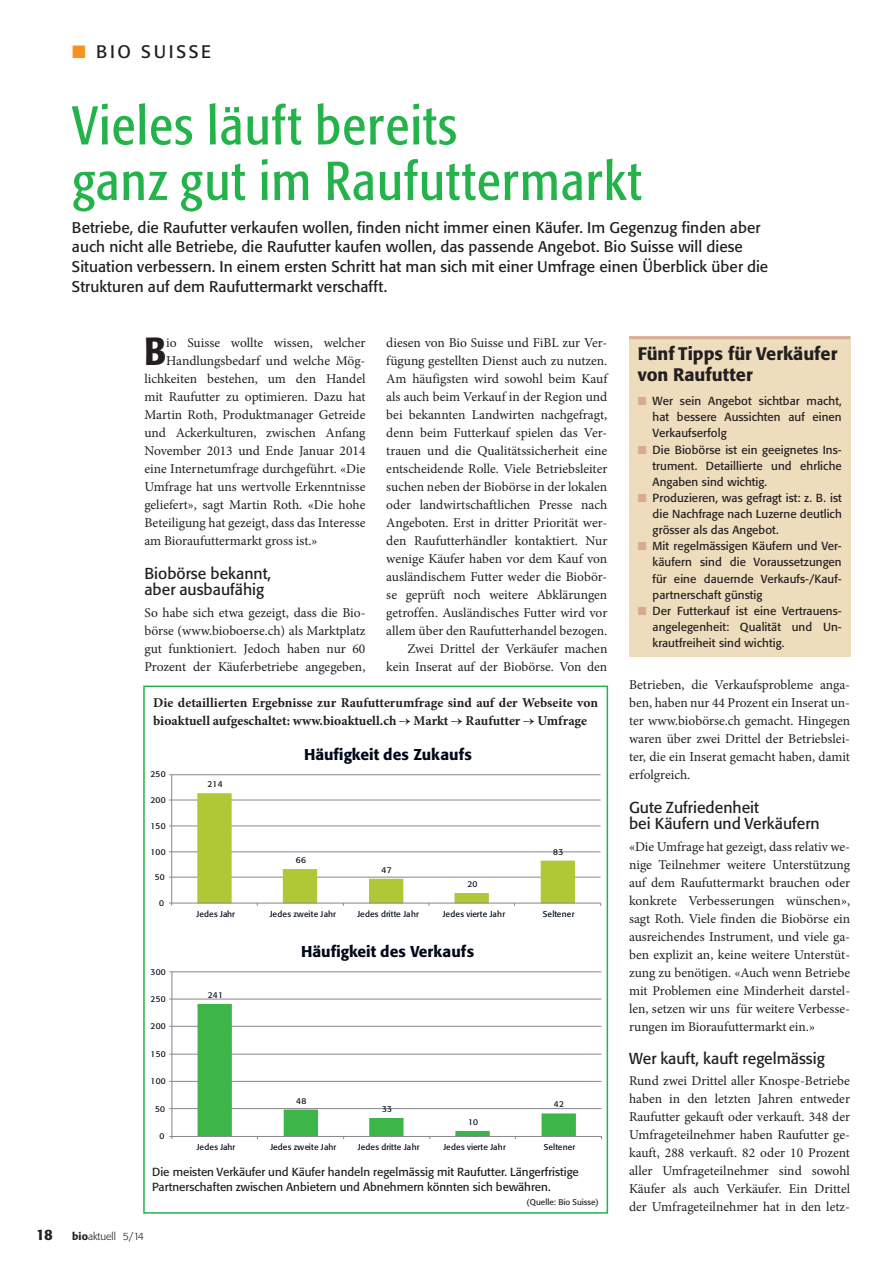
<style>
.page{position:relative;width:893px;height:1263px;background:#fff}
.page>*{position:absolute;margin:0;border:0;box-sizing:border-box;transform-origin:0 0}
.t1{font:condensed 54px/55.5px "Formata BQ";letter-spacing:.025em;color:#24b34b}
.t2{font:500 condensed 38.85px "Formata BQ";color:#231f20}
.t3{font:500 18px/20.2px "Formata BQ";color:#231f20}
.t4{font:18px "Formata BQ";letter-spacing:.15em;color:#231f20}
.t5{font:15.75px/16.5px "Formata BQ";color:#231f20}
.t6{font:500 15.6px "Formata Pro";letter-spacing:.005em;color:#000919}
.t7{font:15.3px/19.8px "Formata BQ";letter-spacing:.005em;color:#231f20}
.t8{font:500 15px "Formata BQ";color:#231f20}
.t9{font:13.5px/18px "Minion Pro";color:#231f20;text-align:justify}
.t10{font:700 13.5px/18px "Minion Pro";color:#231f20}
.t11{font:11.55px/16px "Formata BQ";letter-spacing:.005em;color:#231f20;text-align:justify}
.t12{font:300 10.5px "Formata BQ";color:#231f20}
.t13{font:8.4px "Formata Pro";letter-spacing:.03em;color:#000919}
.t14{font:8.25px "Formata BQ";color:#231f20}
.s1{color:#f7931d}
.s2{font-weight:500}
.s3{color:#d8aa93}
</style>
<div class="page">
<div style="left:629px;top:338px;width:221px;height:319px;background:#eeddbd"></div>
<hr style="left:629px;top:336px;width:221px;height:3px;background:#d8aa93">
<div style="left:143px;top:686px;width:465px;height:528px;border:2px solid #24b34b"></div>
<hr style="left:172px;top:972px;width:429px;height:1px;background:#87878b">
<hr style="left:172px;top:999px;width:429px;height:1px;background:#87878b">
<hr style="left:172px;top:1026px;width:429px;height:1px;background:#87878b">
<hr style="left:172px;top:1054px;width:429px;height:1px;background:#87878b">
<hr style="left:172px;top:1081px;width:429px;height:1px;background:#87878b">
<hr style="left:172px;top:1108px;width:429px;height:1px;background:#87878b">
<svg style="left:197px;top:1004px;width:379px;height:132px"></svg>
<hr style="left:172px;top:972px;width:1px;height:164px;background:#87878b">
<svg style="left:169px;top:1136px;width:433px;height:3px"></svg>
<hr style="left:172px;top:774px;width:429px;height:1px;background:#87878b">
<hr style="left:172px;top:800px;width:429px;height:1px;background:#87878b">
<hr style="left:172px;top:826px;width:429px;height:1px;background:#87878b">
<hr style="left:172px;top:852px;width:429px;height:1px;background:#87878b">
<hr style="left:172px;top:877px;width:429px;height:1px;background:#87878b">
<hr style="left:171px;top:775px;width:1px;height:128px;background:#87878b">
<hr style="left:172px;top:903px;width:429px;height:1px;background:#87878b">
<svg style="left:197px;top:793px;width:378px;height:113px"></svg>
<h3 class="t4" style="left:72px;top:42px;width:140px"><span class="s1">■</span> BIO SUISSE</h3>
<h1 class="t1" style="left:72px;top:100px;width:571px">Vieles läuft bereits<br>ganz gut im Raufuttermarkt</h1>
<p class="t7" style="left:72px;top:218px;width:698px">Betriebe, die Raufutter verkaufen wollen, finden nicht immer einen Käufer. Im Gegenzug finden aber auch nicht alle Betriebe, die Raufutter kaufen wollen, das passende Angebot. Bio Suisse will diese Situation verbessern. In einem ersten Schritt hat man sich mit einer Umfrage einen Überblick über die Strukturen auf dem Raufuttermarkt verschafft.</p>
<h2 class="t2" style="left:144px;top:338px;width:23px">B</h2>
<p class="t9" style="left:166px;top:335px;width:201px">io Suisse wollte wissen, welcher</p>
<p class="t9" style="left:166px;top:353px;width:201px">Handlungsbedarf und welche Mög-</p>
<p class="t9" style="left:144px;top:371px;width:223px">lichkeiten bestehen, um den Handel</p>
<p class="t9" style="left:144px;top:389px;width:223px">mit Raufutter zu optimieren. Dazu hat</p>
<p class="t9" style="left:144px;top:407px;width:223px">Martin Roth, Produktmanager Getreide</p>
<p class="t9" style="left:144px;top:425px;width:223px">und Ackerkulturen, zwischen Anfang</p>
<p class="t9" style="left:144px;top:443px;width:223px">November 2013 und Ende Januar 2014</p>
<p class="t9" style="left:144px;top:461px;width:223px">eine Internetumfrage durchgeführt. «Die</p>
<p class="t9" style="left:144px;top:479px;width:223px">Umfrage hat uns wertvolle Erkenntnisse</p>
<p class="t9" style="left:144px;top:497px;width:223px">geliefert», sagt Martin Roth. «Die hohe</p>
<p class="t9" style="left:144px;top:515px;width:223px">Beteiligung hat gezeigt, dass das Interesse</p>
<p class="t9" style="left:144px;top:533px;width:175px">am Bioraufuttermarkt gross ist.»</p>
<p class="t5" style="left:144px;top:566px;width:128px">Biobörse bekannt, aber ausbaufähig</p>
<p class="t9" style="left:144px;top:605px;width:223px">So habe sich etwa gezeigt, dass die Bio&shy;börse (www.bioboerse.ch) als Marktplatz gut funktioniert. Jedoch haben nur 60<br>Prozent der Käuferbetriebe angegeben,</p>
<p class="t9" style="left:386px;top:335px;width:223px;text-align:right">diesen von Bio Suisse und FiBL zur Ver&shy;fügung gestellten Dienst auch zu nutzen.<br>Am häufigsten wird sowohl beim Kauf als auch beim Verkauf in der Region und bei bekannten Landwirten nachgefragt, denn beim Futterkauf spielen das Ver&shy;trauen und die Qualitätssicherheit eine entscheidende Rolle. Viele Betriebsleiter suchen neben der Biobörse in der lokalen oder landwirtschaftlichen Presse nach Angeboten. Erst in dritter Priorität wer&shy;den Raufutterhändler kontaktiert. Nur wenige Käufer haben vor dem Kauf von ausländischem Futter weder die Biobör&shy;se geprüft noch weitere Abklärungen getroffen. Ausländisches Futter wird vor allem über den Raufutterhandel bezogen.<br>Zwei Drittel der Verkäufer machen kein Inserat auf der Biobörse. Von den</p>
<p class="t10" style="left:153px;top:695px;width:446px">Die detaillierten Ergebnisse zur Raufutterumfrage sind auf der Webseite von bioaktuell aufgeschaltet: www.bioaktuell.ch → Markt → Raufutter → Umfrage</p>
<p class="t13" style="left:150px;top:770px;width:17px">250</p>
<p class="t13" style="left:150px;top:795px;width:17px">200</p>
<p class="t13" style="left:150px;top:821px;width:17px">150</p>
<p class="t13" style="left:150px;top:847px;width:17px">100</p>
<p class="t13" style="left:155px;top:873px;width:12px">50</p>
<p class="t13" style="left:159px;top:898px;width:6px">0</p>
<p class="t13" style="left:151px;top:967px;width:17px">300</p>
<p class="t13" style="left:151px;top:994px;width:17px">250</p>
<p class="t13" style="left:151px;top:1022px;width:17px">200</p>
<p class="t13" style="left:151px;top:1049px;width:17px">150</p>
<p class="t13" style="left:151px;top:1077px;width:17px">100</p>
<p class="t13" style="left:155px;top:1104px;width:12px">50</p>
<p class="t13" style="left:159px;top:1131px;width:6px">0</p>
<p class="t13" style="left:207px;top:780px;width:17px">214</p>
<p class="t6" style="left:304px;top:747px;width:169px">Häufigkeit des Zukaufs</p>
<p class="t13" style="left:296px;top:856px;width:12px">66</p>
<p class="t13" style="left:382px;top:865px;width:12px">47</p>
<p class="t13" style="left:467px;top:879px;width:12px">20</p>
<p class="t13" style="left:553px;top:847px;width:12px">83</p>
<p class="t13" style="left:197px;top:910px;width:40px">Jedes Jahr</p>
<p class="t13" style="left:270px;top:910px;width:67px">Jedes zweite Jahr</p>
<p class="t13" style="left:357px;top:910px;width:63px">Jedes dritte Jahr</p>
<p class="t13" style="left:443px;top:910px;width:64px">Jedes vierte Jahr</p>
<p class="t13" style="left:543px;top:910px;width:33px">Seltener</p>
<p class="t13" style="left:208px;top:990px;width:17px">241</p>
<p class="t6" style="left:301px;top:944px;width:174px">Häufigkeit des Verkaufs</p>
<p class="t13" style="left:296px;top:1096px;width:12px">48</p>
<p class="t13" style="left:382px;top:1105px;width:12px">33</p>
<p class="t13" style="left:468px;top:1117px;width:12px">10</p>
<p class="t13" style="left:554px;top:1100px;width:12px">42</p>
<p class="t13" style="left:197px;top:1143px;width:40px">Jedes Jahr</p>
<p class="t13" style="left:270px;top:1143px;width:67px">Jedes zweite Jahr</p>
<p class="t13" style="left:358px;top:1143px;width:63px">Jedes dritte Jahr</p>
<p class="t13" style="left:443px;top:1143px;width:64px">Jedes vierte Jahr</p>
<p class="t13" style="left:544px;top:1143px;width:33px">Seltener</p>
<p class="t8" style="left:36px;top:1228px;width:18px">18</p>
<p class="t12" style="left:72px;top:1232px;width:73px"><span class="s2">bio</span>aktuell 5/14</p>
<p class="t11" style="left:152px;top:1165px;width:428px;line-height:14.5px">Die meisten Verkäufer und Käufer handeln regelmässig mit Raufutter. Längerfristige<br>Partnerschaften zwischen Anbietern und Abnehmern könnten sich bewähren.</p>
<p class="t14" style="left:527px;top:1198px;width:74px">(Quelle: Bio Suisse)</p>
<h3 class="t3" style="left:638px;top:345px;width:201px">Fünf Tipps für Verkäufer von Raufutter</h3>
<p class="t11" style="left:653px;top:394px;width:191px;text-indent:-15px"><span class="s3">■</span> Wer sein Angebot sichtbar macht, hat bessere Aussichten auf einen Verkaufserfolg</p>
<p class="t11" style="left:653px;top:442px;width:191px;text-indent:-15px"><span class="s3">■</span> Die Biobörse ist ein geeignetes Ins&shy;trument. Detaillierte und ehrliche Angaben sind wichtig.</p>
<p class="t11" style="left:653px;top:490px;width:191px;text-indent:-15px"><span class="s3">■</span> Produzieren, was gefragt ist: z. B. ist die Nachfrage nach Luzerne deutlich grösser als das Angebot.</p>
<p class="t11" style="left:653px;top:539px;width:191px;text-indent:-15px"><span class="s3">■</span> Mit regelmässigen Käufern und Ver&shy;käufern sind die Voraussetzungen für eine dauernde Verkaufs-/Kauf&shy;partnerschaft günstig</p>
<p class="t11" style="left:653px;top:603px;width:191px;text-indent:-15px"><span class="s3">■</span> Der Futterkauf ist eine Vertrauens&shy;angelegenheit: Qualität und Un&shy;krautfreiheit sind wichtig.</p>
<p class="t9" style="left:629px;top:677px;width:223px">Betrieben, die Verkaufsprobleme anga&shy;ben, haben nur 44 Prozent ein Inserat un&shy;ter www.biobörse.ch gemacht. Hingegen waren über zwei Drittel der Betriebslei&shy;ter, die ein Inserat gemacht haben, damit erfolgreich.</p>
<p class="t5" style="left:629px;top:799px;width:192px">Gute Zufriedenheit<br>bei Käufern und Verkäufern</p>
<p class="t9" style="left:629px;top:839px;width:223px">«Die Umfrage hat gezeigt, dass relativ we&shy;nige Teilnehmer weitere Unterstützung auf dem Raufuttermarkt brauchen oder konkrete Verbesserungen wünschen», sagt Roth. Viele finden die Biobörse ein ausreichendes Instrument, und viele ga&shy;ben explizit an, keine weitere Unterstüt&shy;zung zu benötigen. «Auch wenn Betriebe mit Problemen eine Minderheit darstel&shy;len, setzen wir uns für weitere Verbesse&shy;rungen im Bioraufuttermarkt ein.»</p>
<p class="t5" style="left:629px;top:1051px;width:197px">Wer kauft, kauft regelmässig</p>
<p class="t9" style="left:629px;top:1073px;width:223px">Rund zwei Drittel aller Knospe-Betriebe haben in den letzten Jahren entweder Raufutter gekauft oder verkauft. 348 der Umfrageteilnehmer haben Raufutter ge&shy;kauft, 288 verkauft. 82 oder 10 Prozent aller Umfrageteilnehmer sind sowohl Käufer als auch Verkäufer. Ein Drittel der Umfrageteilnehmer hat in den letz-</p>
</div>
